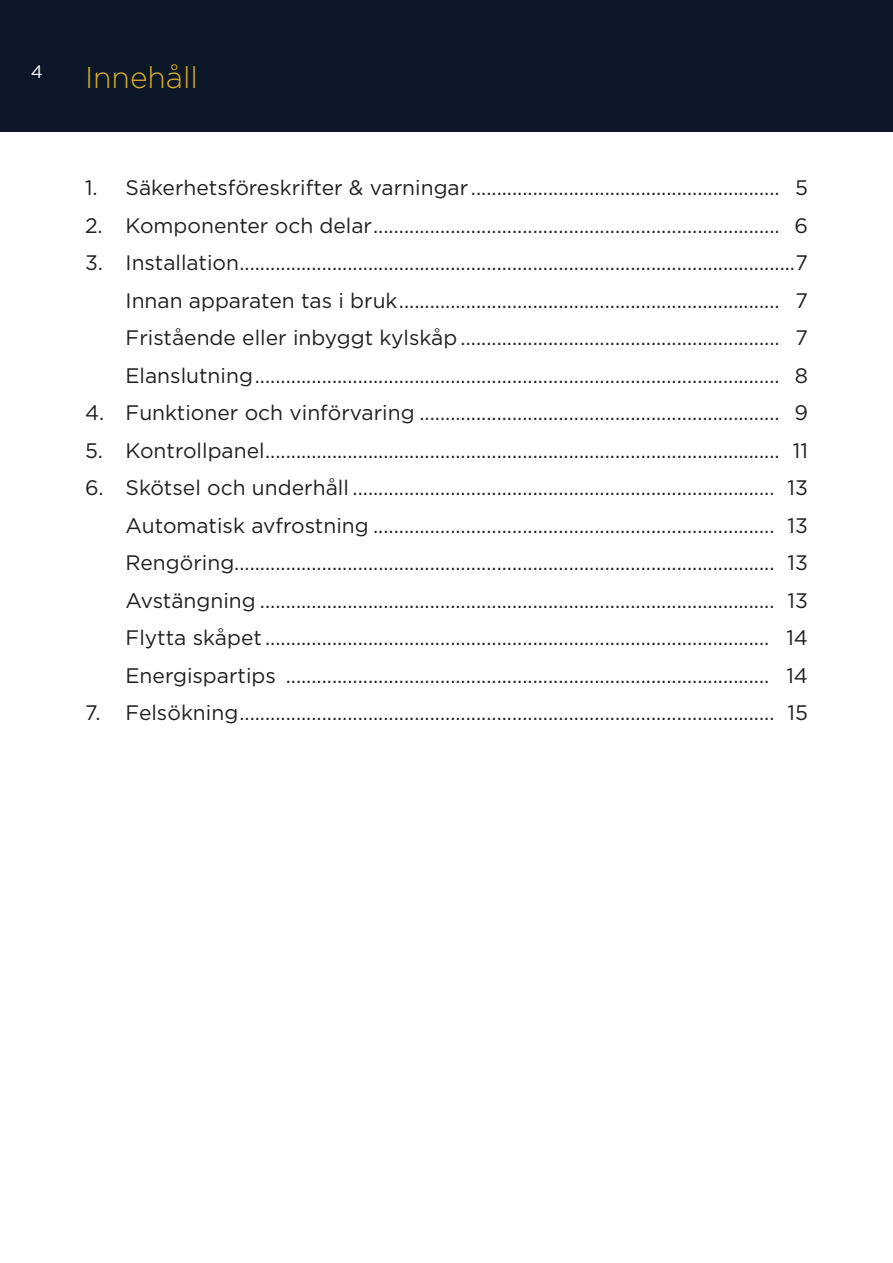
<style>
.page{position:relative;width:893px;height:1263px;background:#fff}
.page>*{position:absolute;margin:0;border:0;box-sizing:border-box;transform-origin:0 0}
.Sidetittel{font:300 30px "Gotham";color:#d9ac27}
.t1{font:21px "Gotham";color:#231f20}
.t2{font:18px "Gotham";color:#fff}
</style>
<div class="page">
<div style="left:0;top:0;width:893px;height:132px;background:#0c1828"></div>
<p class="t2" style="left:31px;top:60px;width:14px">4</p>
<p class="Sidetittel" style="left:85px;top:58px;width:115px">Innehåll</p>
<p class="t1" style="left:85px;top:175px;width:724px">1. Säkerhetsföreskrifter &amp; varningar ............................................................ 5</p>
<p class="t1" style="left:85px;top:212px;width:724px">2. Komponenter och delar............................................................................... 6</p>
<p class="t1" style="left:85px;top:250px;width:724px">3. Installation............................................................................................................7</p>
<p class="t1" style="left:126px;top:287px;width:684px">Innan apparaten tas i bruk.......................................................................... 7</p>
<p class="t1" style="left:126px;top:325px;width:684px">Fristående eller inbyggt kylskåp .............................................................. 7</p>
<p class="t1" style="left:126px;top:362px;width:684px">Elanslutning...................................................................................................... 8</p>
<p class="t1" style="left:85px;top:400px;width:724px">4. Funktioner och vinförvaring ...................................................................... 9</p>
<p class="t1" style="left:85px;top:437px;width:724px">5. Kontrollpanel.................................................................................................... 11</p>
<p class="t1" style="left:85px;top:475px;width:724px">6. Skötsel och underhåll .................................................................................. 13</p>
<p class="t1" style="left:126px;top:512px;width:684px">Automatisk avfrostning .............................................................................. 13</p>
<p class="t1" style="left:126px;top:550px;width:684px">Rengöring......................................................................................................... 13</p>
<p class="t1" style="left:126px;top:587px;width:684px">Avstängning .................................................................................................... 13</p>
<p class="t1" style="left:126px;top:625px;width:684px">Flytta skåpet .................................................................................................. 14</p>
<p class="t1" style="left:126px;top:662px;width:684px">Energispartips .............................................................................................. 14</p>
<p class="t1" style="left:85px;top:700px;width:724px">7. Felsökning........................................................................................................ 15</p>
</div>
